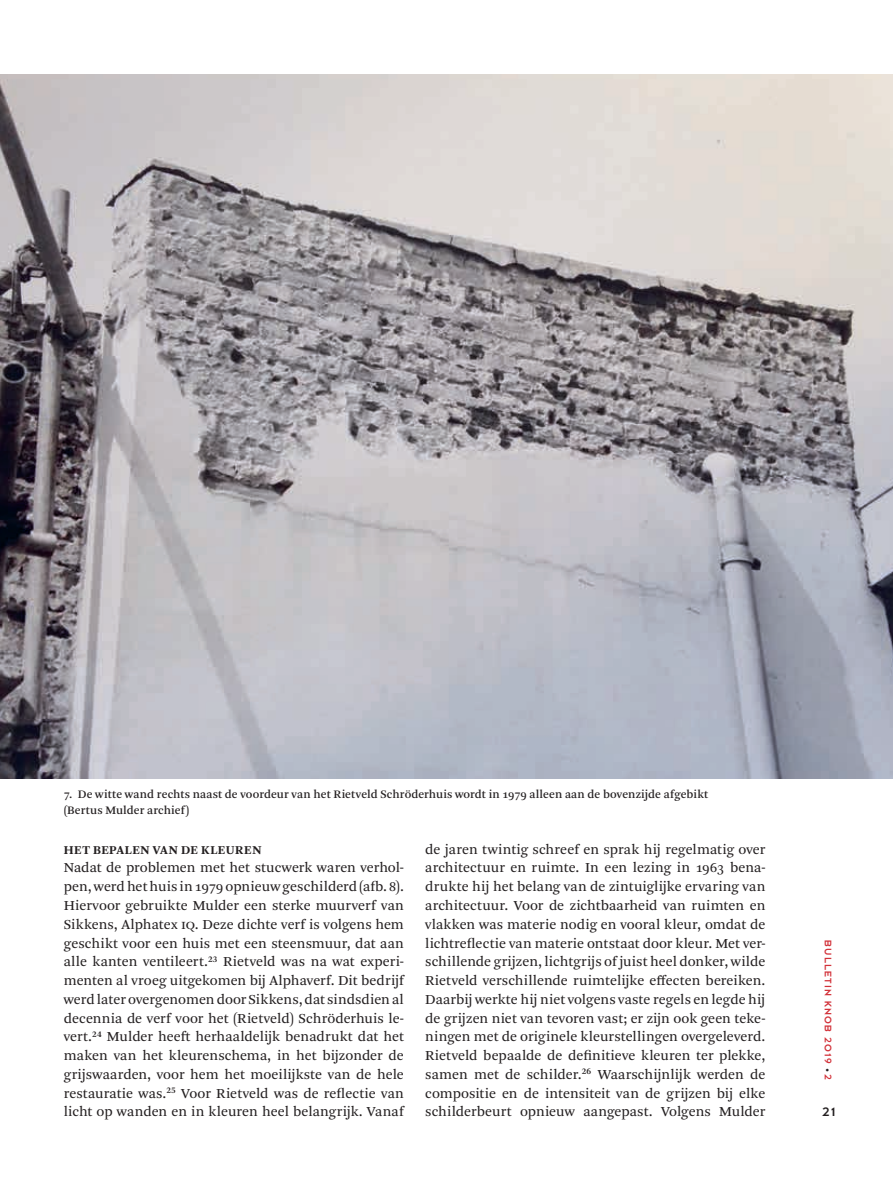
<style>
.page{position:relative;width:893px;height:1191px;background:#fff}
.page>*{position:absolute;margin:0;border:0;box-sizing:border-box;transform-origin:0 0}
.t1{font:14.4px/18.8px "Arnhem Pro Blond";color:#231f20;text-align:justify}
.t2{font:13.5px "Dessau Pro";color:#231f20}
.t3{font:700 12.6px "Arnhem Pro";letter-spacing:.04em;color:#231f20}
.t4{font:12px/15.8px "Arnhem Pro";letter-spacing:.01em;color:#231f20}
.t5{font:10.5px "Dessau Pro";letter-spacing:.11em;color:#d23139}
.s1{font-size:8.25px;color:#231f20}
</style>
<div class="page">
<img style="left:0;top:74px;width:893px;height:704px">
<p class="t4" style="left:64px;top:786px;width:646px">7. De witte wand rechts naast de voordeur van het Rietveld Schröderhuis wordt in 1979 alleen aan de bovenzijde afgebikt (Bertus Mulder archief)</p>
<p class="t3" style="left:64px;top:841px;width:199px">HET BEPALEN VAN DE KLEUREN</p>
<p class="t1" style="left:64px;top:858px;width:342px">Nadat de problemen met het stucwerk waren verhol&shy;pen, werd het huis in 1979 opnieuw geschilderd (afb.8).<br>Hiervoor gebruikte Mulder een sterke muurverf van Sikkens, Alphatex IQ. Deze dichte verf is volgens hem geschikt voor een huis met een steensmuur, dat aan alle kanten ventileert.<sup>23</sup> Rietveld was na wat experi&shy;menten al vroeg uitgekomen bij Alphaverf. Dit bedrijf werd later overgenomen door Sikkens, dat sindsdien al decennia de verf voor het (Rietveld) Schröderhuis le&shy;vert.<sup>24</sup> Mulder heeft herhaaldelijk benadrukt dat het maken van het kleurenschema, in het bijzonder de grijswaarden, voor hem het moeilijkste van de hele restauratie was.<sup>25</sup> Voor Rietveld was de reflectie van licht op wanden en in kleuren heel belangrijk. Vanaf</p>
<p class="t1" style="left:425px;top:840px;width:342px">de jaren twintig schreef en sprak hij regelmatig over architectuur en ruimte. In een lezing in 1963 bena&shy;drukte hij het belang van de zintuiglijke ervaring van architectuur. Voor de zichtbaarheid van ruimten en vlakken was materie nodig en vooral kleur, omdat de lichtreflectie van materie ontstaat door kleur. Met ver&shy;schillende grijzen, lichtgrijs of juist heel donker, wilde Rietveld verschillende ruimtelijke effecten bereiken.<br>Daarbij werkte hij niet volgens vaste regels en legde hij de grijzen niet van tevoren vast; er zijn ook geen teke&shy;ningen met de originele kleurstellingen overgeleverd.<br>Rietveld bepaalde de definitieve kleuren ter plekke, samen met de schilder.<sup>26</sup> Waarschijnlijk werden de compositie en de intensiteit van de grijzen bij elke schilderbeurt opnieuw aangepast. Volgens Mulder</p>
<p class="t5" style="left:833px;top:940px;width:141px;rotate:90deg">BULLETIN KNOB 2019 <span class="s1">•</span> 2</p>
<p class="t2" style="left:822px;top:1105px;width:15px">21</p>
</div>
